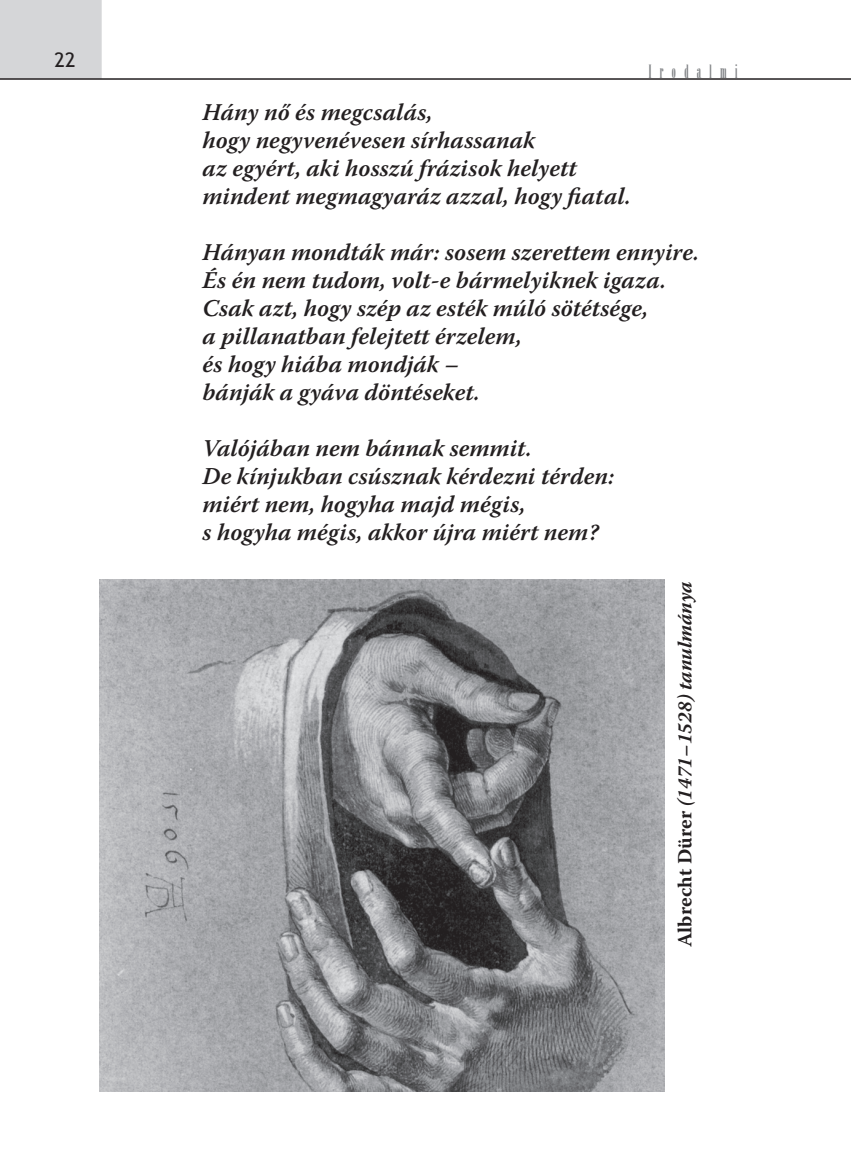
<style>
.page{position:relative;width:851px;height:1163px;background:#fff}
.page>*{position:absolute;margin:0;border:0;box-sizing:border-box;transform-origin:0 0}
.t1{font:italic 600 24px/28px "Warnock Pro";color:#231f20}
.t2{font:italic 700 20px "Warnock Pro";color:#231f20}
.t3{font:20px "Arsis DEE";color:#808285;scale:.8 1}
.t4{font:20px "Trebuchet MS";color:#231f20}
.s1{font-style:normal}
</style>
<div class="page">
<div style="left:0;top:0;width:102px;height:78px;background:#d5d6d8"></div>
<hr style="left:0;top:78px;width:850px;height:2px;background:#231f20">
<img style="left:100px;top:579px;width:564px;height:512px">
<p class="t4" style="left:54px;top:48px;width:22px">22</p>
<p class="t3" style="left:648px;top:61px;width:113px">I r o d a l m i</p>
<p class="t1" style="left:202px;top:97px;width:429px">Hány nő és megcsalás,<br>hogy negyvenévesen sírhassanak<br>az egyért, aki hosszú frázisok helyett mindent megmagyaráz azzal, hogy fiatal.</p>
<p class="t1" style="left:202px;top:237px;width:498px">Hányan mondták már: sosem szerettem ennyire.<br>És én nem tudom, volt-e bármelyiknek igaza.<br>Csak azt, hogy szép az esték múló sötétsége,<br>a pillanatban felejtett érzelem,<br>és hogy hiába mondják –<br>bánják a gyáva döntéseket.</p>
<p class="t1" style="left:202px;top:434px;width:413px">Valójában nem bánnak semmit.<br>De kínjukban csúsznak kérdezni térden: miért nem, hogyha majd mégis,<br>s hogyha mégis, akkor újra miért nem?</p>
<p class="t2" style="left:672px;top:947px;width:367px;rotate:-90deg"><span class="s1">Albrecht Dürer</span> (1471–1528) tanulmánya</p>
</div>
